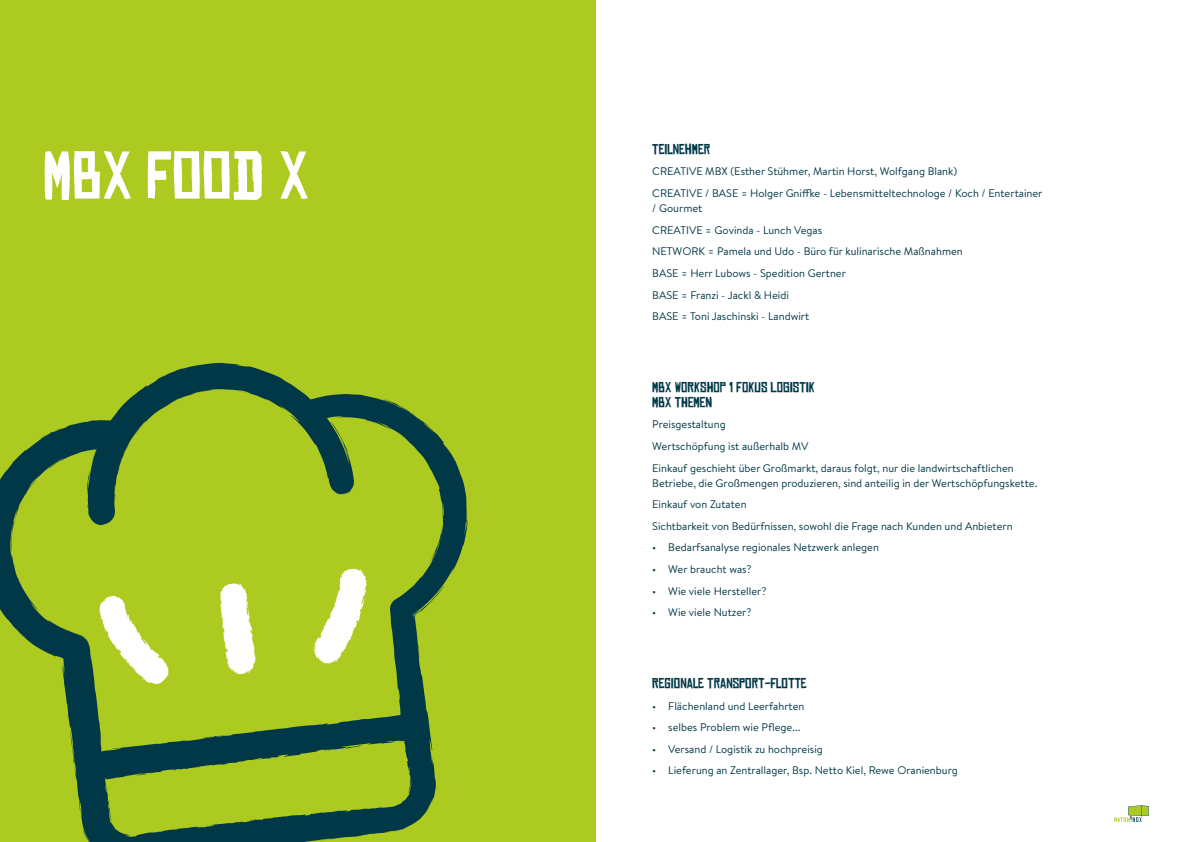
<style>
.page{position:relative;width:1191px;height:842px;background:#fff}
.page>*{position:absolute;margin:0;border:0;box-sizing:border-box;transform-origin:0 0}
.t1{font:65px "Chinese Rocks";color:#fff}
.t2{font:14px/15px "Chinese Rocks";color:#003848}
.t3{font:11px/21.6px "Brandon Text";color:#003848}
</style>
<div class="page">
<svg style="left:1114px;top:805px;width:35px;height:17px"></svg>
<div style="left:0;top:0;width:595px;height:842px;background:#adca20"></div>
<svg style="left:0;top:363px;width:468px;height:479px"></svg>
<h1 class="t1" style="left:43px;top:142px;width:267px">MBX FOOD X</h1>
<p class="t2" style="left:652px;top:141px;width:59px">TEILNEHMER</p>
<p class="t3" style="left:652px;top:160px;width:392px">CREATIVE MBX (Esther Stühmer, Martin Horst, Wolfgang Blank)<br>CREATIVE / BASE = Holger Gniffke - Lebensmitteltechnologe / Koch / Entertainer</p>
<p class="t3" style="left:652px;top:197px;width:312px">/ Gourmet<br>CREATIVE = Govinda - Lunch Vegas<br>NETWORK = Pamela und Udo - Büro für kulinarische Maßnahmen<br>BASE = Herr Lubows - Spedition Gertner<br>BASE = Franzi - Jackl &amp; Heidi<br>BASE = Toni Jaschinski - Landwirt</p>
<p class="t2" style="left:652px;top:379px;width:164px">MBX WORKSHOP 1 FOKUS LOGISTIK<br>MBX THEMEN</p>
<p class="t3" style="left:652px;top:413px;width:363px">Preisgestaltung<br>Wertschöpfung ist außerhalb MV<br>Einkauf geschieht über Großmarkt, daraus folgt, nur die landwirtschaftlichen</p>
<p class="t3" style="left:652px;top:472px;width:386px">Betriebe, die Großmengen produzieren, sind anteilig in der Wertschöpfungskette.<br>Einkauf von Zutaten<br>Sichtbarkeit von Bedürfnissen, sowohl die Frage nach Kunden und Anbietern</p>
<p class="t3" style="left:652px;top:536px;width:228px">• Bedarfsanalyse regionales Netzwerk anlegen</p>
<p class="t3" style="left:652px;top:558px;width:101px">• Wer braucht was?</p>
<p class="t3" style="left:652px;top:580px;width:116px">• Wie viele Hersteller?</p>
<p class="t3" style="left:652px;top:601px;width:101px">• Wie viele Nutzer?</p>
<p class="t2" style="left:652px;top:675px;width:156px">REGIONALE TRANSPORT-FLOTTE</p>
<p class="t3" style="left:652px;top:694px;width:154px">• Flächenland und Leerfahrten</p>
<p class="t3" style="left:652px;top:716px;width:150px">• selbes Problem wie Pflege...</p>
<p class="t3" style="left:652px;top:738px;width:172px">• Versand / Logistik zu hochpreisig</p>
<p class="t3" style="left:652px;top:759px;width:307px">• Lieferung an Zentrallager, Bsp. Netto Kiel, Rewe Oranienburg</p>
</div>
